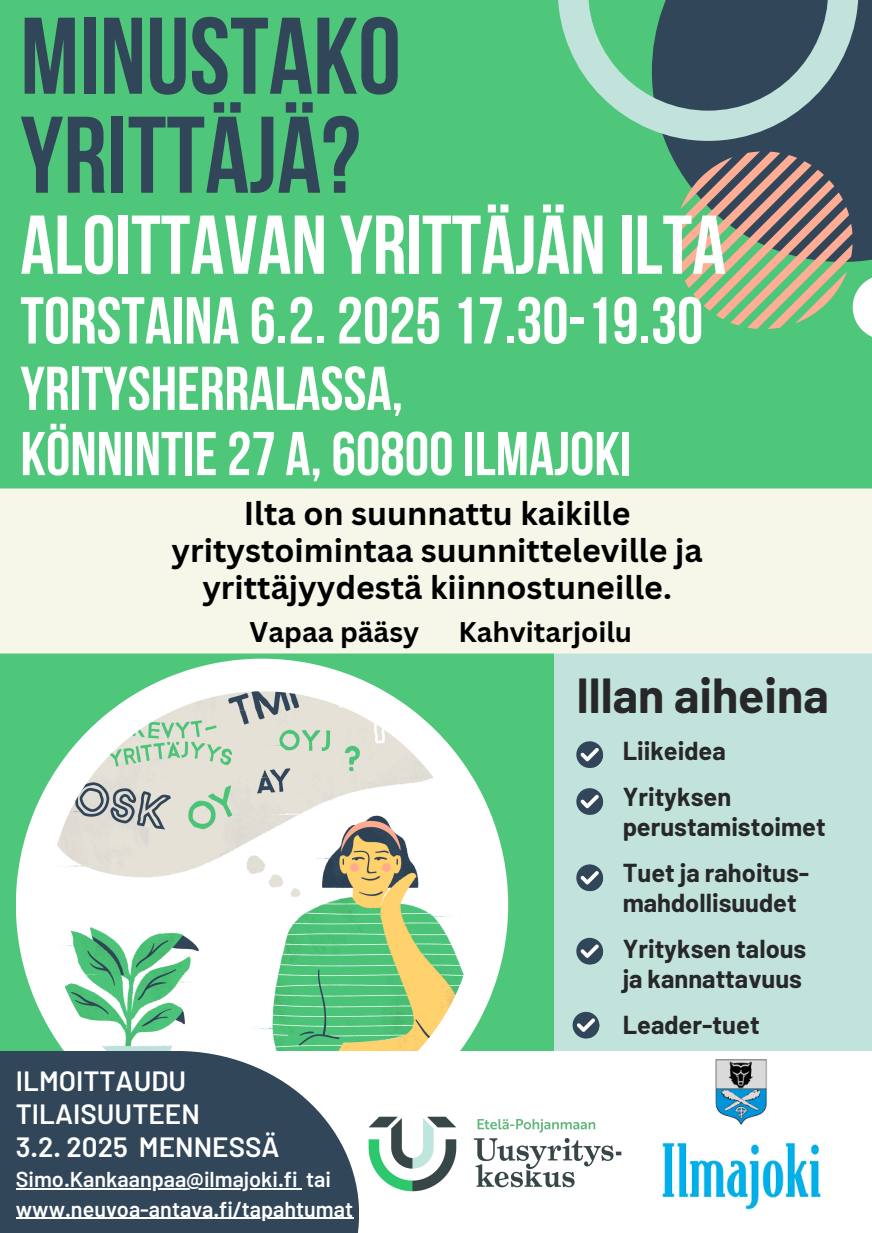
<style>
.page{position:relative;width:872px;height:1233px;background:#4fc77b}
.page>*{position:absolute;margin:0;border:0;box-sizing:border-box;transform-origin:0 0}
.t1{font:700 108.6px/99px "Bebas Neue";color:#32465a}
.t2{font:700 83.1px "Bebas Neue";color:#fff}
.t3{font:700 66px "Bebas Neue";color:#fff}
.t4{font:700 61.65px/65.2px "Bebas Neue";color:#fff}
.t5{font:700 48px "Barlow";color:#272727}
.t6{font:700 32.1px/36.9px "Canva Sans";color:#000;text-align:center}
.t7{font:600 27.9px/33px "Barlow";color:#fff}
.t8{font:700 27.75px "Canva Sans";color:#000}
.t9{font:700 25.35px/30.2px "Barlow";color:#272727}
.t10{font:600 21.6px "Barlow";color:#fff}
</style>
<div class="page">
<div style="left:554px;top:576px;width:317px;height:509px;background:#c1e3dc"></div>
<div style="left:0;top:488px;width:872px;height:165px;background:#f6f6e9"></div>
<div style="left:665px;top:0;width:207px;height:162px;background:#32465a"></div>
<svg style="left:558px;top:0;width:300px;height:141px"></svg>
<svg style="left:675px;top:152px;width:197px;height:185px"></svg>
<div style="left:576px;top:741px;width:27px;height:27px;background:#32465a;border-radius:50%"></div>
<svg style="left:580px;top:748px;width:23px;height:20px"></svg>
<svg style="left:16px;top:659px;width:492px;height:368px"></svg>
<img style="left:48px;top:691px;width:428px;height:360px">
<div style="left:359px;top:1051px;width:513px;height:182px;background:#fff"></div>
<div style="left:0;top:1051px;width:359px;height:182px;background:#32465a"></div>
<img style="left:325px;top:1083px;width:340px;height:142px">
<div style="left:576px;top:788px;width:27px;height:27px;background:#32465a;border-radius:50%"></div>
<svg style="left:580px;top:795px;width:23px;height:20px"></svg>
<div style="left:576px;top:864px;width:27px;height:27px;background:#32465a;border-radius:50%"></div>
<svg style="left:580px;top:871px;width:23px;height:20px"></svg>
<div style="left:576px;top:938px;width:27px;height:27px;background:#32465a;border-radius:50%"></div>
<svg style="left:580px;top:945px;width:23px;height:20px"></svg>
<div style="left:573px;top:1012px;width:26px;height:27px;background:#32465a;border-radius:50%"></div>
<svg style="left:577px;top:1019px;width:22px;height:20px"></svg>
<img style="left:658px;top:1059px;width:166px;height:165px">
<hr style="left:16px;top:1189px;width:281px;height:1px;background:#fff">
<hr style="left:16px;top:1218px;width:337px;height:1px;background:#fff">
<h5 class="t1" style="left:20px;top:17px;width:382px">MINUSTAKO<br>YRITTÄJÄ?</h5>
<h5 class="t2" style="left:20px;top:211px;width:707px">ALOITTAVAN YRITTÄJÄN ILTA</h5>
<h5 class="t3" style="left:20px;top:294px;width:684px">TORSTAINA 6.2. 202517.30-19.30</h5>
<h5 class="t4" style="left:20px;top:362px;width:613px">YRITYSHERRALASSA,<br>KÖNNINTIE27 A, 60800ILMAJOKI</h5>
<h5 class="t6" style="left:172px;top:494px;width:532px">Ilta on suunnattu kaikille yritystoimintaa suunnitteleville ja yrittäjyydestä kiinnostuneille.</h5>
<h5 class="t8" style="left:250px;top:612px;width:171px">Vapaa pääsy</h5>
<h5 class="t8" style="left:458px;top:612px;width:175px">Kahvitarjoilu</h5>
<p class="t5" style="left:576px;top:665px;width:254px">Illan aiheina</p>
<h5 class="t7" style="left:16px;top:1063px;width:265px">ILMOITTAUDU<br>TILAISUUTEEN<br>3.2. 2025 MENNESSÄ</h5>
<p class="t10" style="left:16px;top:1166px;width:317px">Simo.Kankaanpaa@ilmajoki.fi tai</p>
<h5 class="t10" style="left:16px;top:1195px;width:339px">www.neuvoa-antava.fi/tapahtumat</h5>
<p class="t9" style="left:623px;top:735px;width:105px">Liikeidea</p>
<p class="t9" style="left:623px;top:781px;width:205px">Yrityksen perustamistoimet</p>
<p class="t9" style="left:623px;top:857px;width:188px">Tuet ja rahoitus&shy;mahdollisuudet</p>
<p class="t9" style="left:623px;top:933px;width:185px">Yrityksen talous ja kannattavuus</p>
<p class="t9" style="left:623px;top:1008px;width:138px">Leader-tuet</p>
</div>
